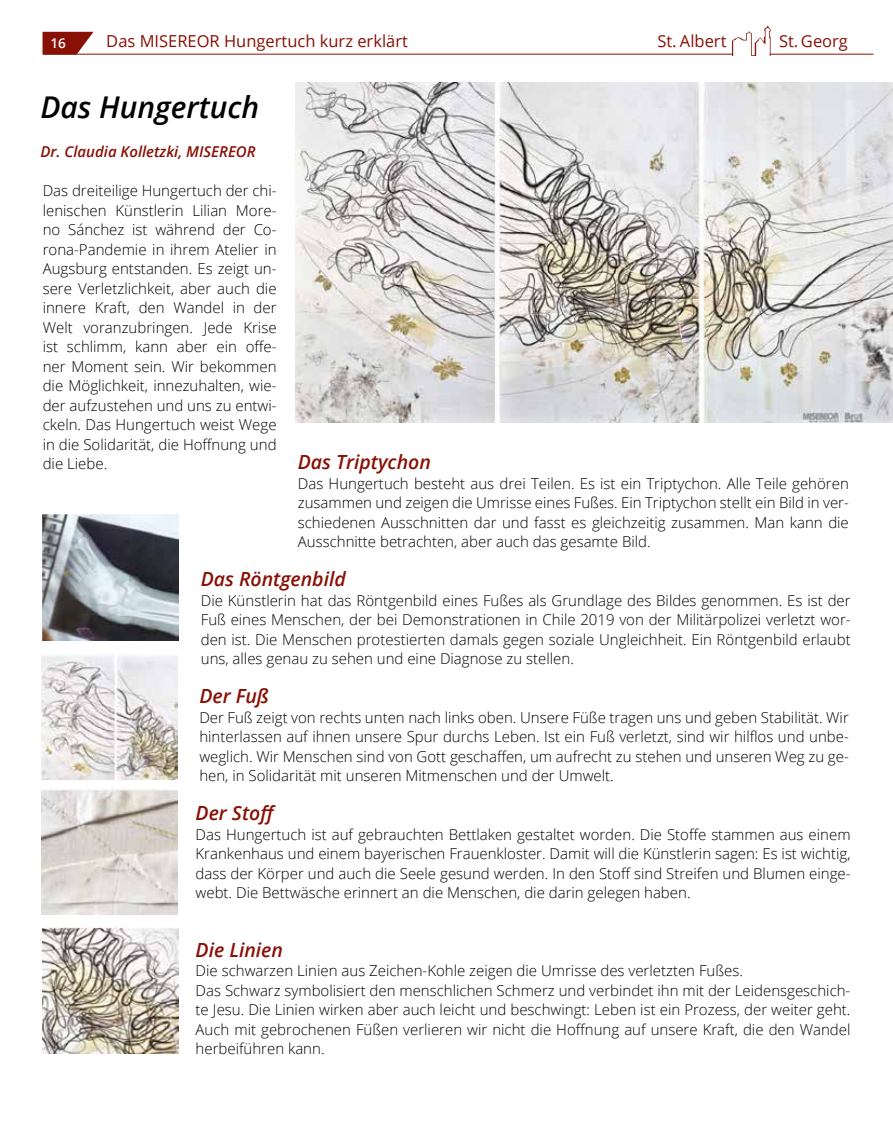
<style>
.page{position:relative;width:893px;height:1127px;background:#fff}
.page>*{position:absolute;margin:0;border:0;box-sizing:border-box;transform-origin:0 0}
.t1{font:italic 600 30px "Open Sans";color:#000}
.t2{font:italic 600 19.5px "Open Sans";color:#881005}
.t3{font:16.5px "Open Sans";color:#881005}
.t4{font:300 15px/19.5px "Open Sans";color:#000;text-align:justify}
.t5{font:italic 600 15px "Open Sans";color:#881005}
.t6{font:600 13.5px "Open Sans";color:#fff}
</style>
<div class="page">
<svg style="left:42px;top:31px;width:53px;height:24px"></svg>
<img style="left:733px;top:25px;width:38px;height:30px">
<hr style="left:43px;top:54px;width:690px;height:1px;background:#881005">
<hr style="left:770px;top:54px;width:103px;height:1px;background:#881005">
<img style="left:295px;top:82px;width:598px;height:341px">
<img style="left:42px;top:655px;width:135px;height:125px">
<img style="left:42px;top:789px;width:135px;height:126px">
<img style="left:43px;top:514px;width:135px;height:126px">
<img style="left:43px;top:927px;width:135px;height:126px">
<p class="t6" style="left:51px;top:33px;width:17px">16</p>
<p class="t3" style="left:657px;top:30px;width:71px">St. Albert</p>
<p class="t3" style="left:779px;top:30px;width:70px">St. Georg</p>
<p class="t3" style="left:106px;top:30px;width:303px">Das MISEREOR Hungertuch kurz erklärt</p>
<h1 class="t1" style="left:40px;top:87px;width:220px">Das Hungertuch</h1>
<p class="t5" style="left:40px;top:141px;width:217px">Dr. Claudia Kolletzki, MISEREOR</p>
<p class="t4" style="left:43px;top:180px;width:235px">Das dreiteilige Hungertuch der chi&shy;lenischen Künstlerin Lilian More&shy;no Sánchez ist während der Co&shy;rona-Pandemie in ihrem Atelier in Augsburg entstanden. Es zeigt un&shy;sere Verletzlichkeit, aber auch die innere Kraft, den Wandel in der Welt voranzubringen. Jede Krise ist schlimm, kann aber ein offe&shy;ner Moment sein. Wir bekommen die Möglichkeit, innezuhalten, wie&shy;der aufzustehen und uns zu entwi&shy;ckeln. Das Hungertuch weist Wege in die Solidarität, die Hoffnung und die Liebe.</p>
<h2 class="t2" style="left:298px;top:449px;width:134px">Das Triptychon</h2>
<p class="t4" style="left:298px;top:473px;width:552px">Das Hungertuch besteht aus drei Teilen. Es ist ein Triptychon. Alle Teile gehören zusammen und zeigen die Umrisse eines Fußes. Ein Triptychon stellt ein Bild in ver&shy;schiedenen Ausschnitten dar und fasst es gleichzeitig zusammen. Man kann die Ausschnitte betrachten, aber auch das gesamte Bild.</p>
<h2 class="t2" style="left:201px;top:566px;width:147px">Das Röntgenbild</h2>
<p class="t4" style="left:201px;top:590px;width:651px">Die Künstlerin hat das Röntgenbild eines Fußes als Grundlage des Bildes genommen. Es ist der Fuß eines Menschen, der bei Demonstrationen in Chile 2019 von der Militärpolizei verletzt wor&shy;den ist. Die Menschen protestierten damals gegen soziale Ungleichheit. Ein Röntgenbild erlaubt uns, alles genau zu sehen und eine Diagnose zu stellen.</p>
<h2 class="t2" style="left:199px;top:683px;width:71px">Der Fuß</h2>
<p class="t4" style="left:199px;top:707px;width:651px">Der Fuß zeigt von rechts unten nach links oben. Unsere Füße tragen uns und geben Stabilität. Wir hinterlassen auf ihnen unsere Spur durchs Leben. Ist ein Fuß verletzt, sind wir hilflos und unbe&shy;weglich. Wir Menschen sind von Gott geschaffen, um aufrecht zu stehen und unseren Weg zu ge&shy;hen, in Solidarität mit unseren Mitmenschen und der Umwelt.</p>
<h2 class="t2" style="left:196px;top:800px;width:84px">Der Stoff</h2>
<p class="t4" style="left:196px;top:824px;width:656px">Das Hungertuch ist auf gebrauchten Bettlaken gestaltet worden. Die Stoffe stammen aus einem Krankenhaus und einem bayerischen Frauenkloster. Damit will die Künstlerin sagen: Es ist wichtig, dass der Körper und auch die Seele gesund werden. In den Stoff sind Streifen und Blumen einge&shy;webt. Die Bettwäsche erinnert an die Menschen, die darin gelegen haben.</p>
<h2 class="t2" style="left:196px;top:936px;width:89px">Die Linien</h2>
<p class="t4" style="left:196px;top:960px;width:656px;text-align:left">Die schwarzen Linien aus Zeichen-Kohle zeigen die Umrisse des verletzten Fußes.<br>Das Schwarz symbolisiert den menschlichen Schmerz und verbindet ihn mit der Leidensgeschich&shy;te Jesu. Die Linien wirken aber auch leicht und beschwingt: Leben ist ein Prozess, der weiter geht.<br>Auch mit gebrochenen Füßen verlieren wir nicht die Hoffnung auf unsere Kraft, die den Wandel herbeiführen kann.</p>
</div>
